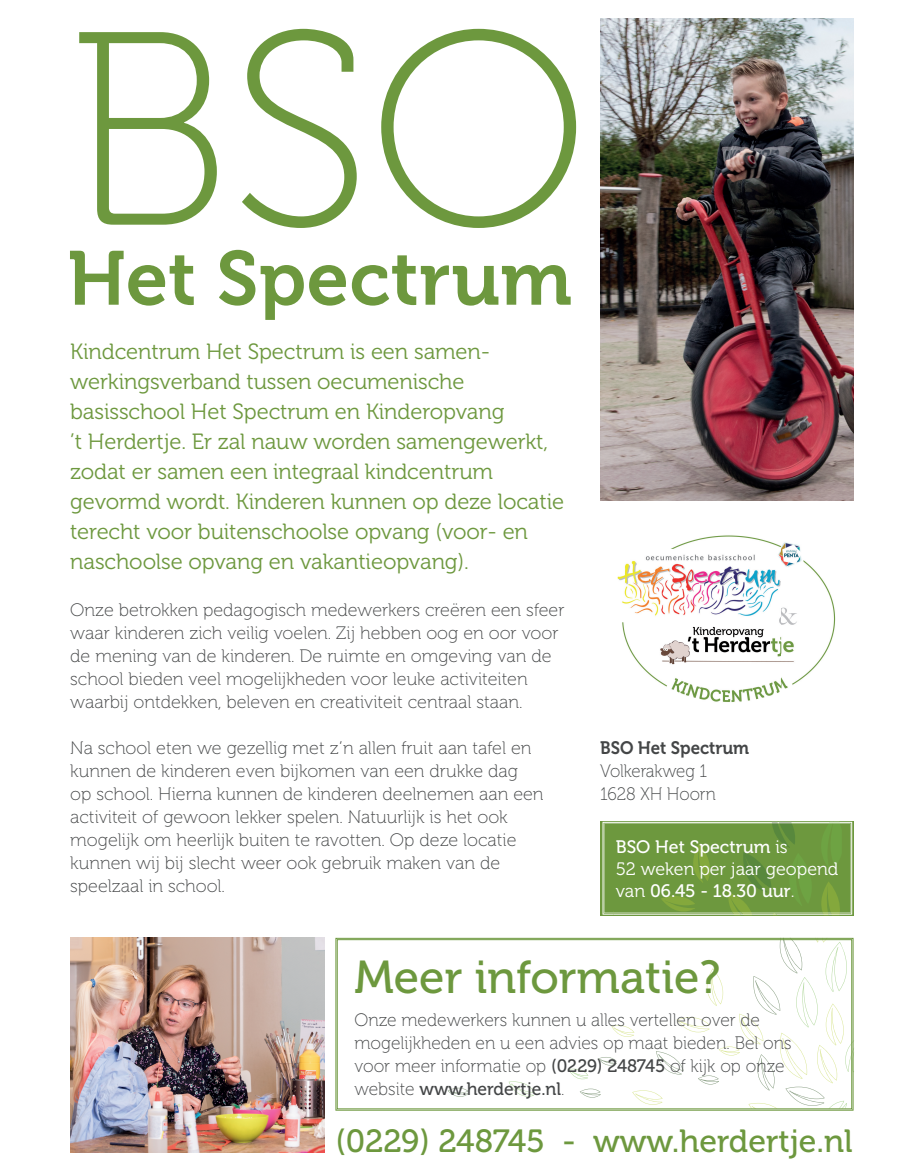
<style>
.page{position:relative;width:924px;height:1165px;background:#fff}
.page>*{position:absolute;margin:0;border:0;box-sizing:border-box;transform-origin:0 0}
.t1{font:275px "Museo 100";color:#6d983e}
.t2{font:76px "Museo 700";letter-spacing:.005em;color:#6d983e}
.t3{font:46px "Museo 500";color:#6d983e}
.t4{font:32px "Museo 500";color:#6d983e}
.t5{font:22px/30px "Museo 300";letter-spacing:-.005em;color:#6d983e}
.t6{font:18px/23px "Museo 100";color:#444647}
.t7{font:18px "Museo 500";color:#fff}
.t8{font:18px "Museo 500";color:#444647}
.t9{font:18px/23px "Museo 100";color:#444647;scale:.94 1}
.t10{font:18px "Museo 300";color:#fff}
.t11{font:18px "Museo 700";letter-spacing:-.005em;color:#444647;scale:.94 1}
.s1{font-family:"Museo 300"}
.s2{font-family:"Museo 500"}
.s3{font-family:"Museo 100"}
</style>
<div class="page">
<img style="left:600px;top:18px;width:253px;height:482px">
<img style="left:70px;top:937px;width:254px;height:215px">
<svg style="left:335px;top:937px;width:518px;height:174px"></svg>
<div style="left:337px;top:939px;width:514px;height:170px;border:1px solid #6d983e"></div>
<svg style="left:600px;top:821px;width:253px;height:94px"></svg>
<svg style="left:602px;top:822px;width:249px;height:93px;background:#729c44"></svg>
<img style="left:617px;top:535px;width:219px;height:167px">
<hr style="left:0;top:0;width:30px;height:1px;background:#000">
<hr style="left:893px;top:0;width:30px;height:1px;background:#000">
<hr style="left:0;top:1164px;width:30px;height:1px;background:#000">
<hr style="left:893px;top:1164px;width:30px;height:1px;background:#000">
<h1 class="t1" style="left:67px;top:-16px;width:521px">BSO</h1>
<h2 class="t2" style="left:67px;top:236px;width:506px">Het Spectrum</h2>
<p class="t5" style="left:70px;top:337px;width:495px">Kindcentrum Het Spectrum is een samen&shy;werkingsverband tussen oecumenische basisschool Het Spectrum en Kinderopvang<br>’t Herdertje. Er zal nauw worden samengewerkt, zodat er samen een integraal kindcentrum gevormd wordt. Kinderen kunnen op deze locatie terecht voor buitenschoolse opvang (voor- en naschoolse opvang en vakantieopvang).</p>
<p class="t6" style="left:70px;top:598px;width:495px">Onze betrokken pedagogisch medewerkers creëren een sfeer waar kinderen zich veilig voelen. Zij hebben oog en oor voor de mening van de kinderen. De ruimte en omgeving van de school bieden veel mogelijkheden voor leuke activiteiten waarbij ontdekken, beleven en creativiteit centraal staan.</p>
<p class="t6" style="left:70px;top:736px;width:474px">Na school eten we gezellig met z’n allen fruit aan tafel en kunnen de kinderen even bijkomen van een drukke dag op school. Hierna kunnen de kinderen deelnemen aan een activiteit of gewoon lekker spelen. Natuurlijk is het ook mogelijk om heerlijk buiten te ravotten. Op deze locatie kunnen wij bij slecht weer ook gebruik maken van de speelzaal in school.</p>
<p class="t11" style="left:600px;top:737px;width:160px">BSO Het Spectrum</p>
<p class="t9" style="left:600px;top:759px;width:124px">Volkerakweg 1<br>1628 XH Hoorn</p>
<p class="t7" style="left:615px;top:836px;width:173px">BSO Het Spectrum <span class="s1">is</span></p>
<p class="t10" style="left:615px;top:859px;width:224px">52 weken per jaar geopend</p>
<p class="t7" style="left:615px;top:880px;width:180px"><span class="s1">van</span> 06.45 - 18.30 uur<span class="s1">.</span></p>
<h3 class="t3" style="left:354px;top:952px;width:367px">Meer informatie?</h3>
<p class="t6" style="left:354px;top:1008px;width:438px">Onze medewerkers kunnen u alles vertellen over de mogelijkheden en u een advies op maat bieden. Bel ons voor meer informatie op <span class="s2">(0229) 248745</span> of kijk op onze</p>
<p class="t8" style="left:354px;top:1079px;width:211px"><span class="s3">website</span> www.herdertje.nl<span class="s3">.</span></p>
<h3 class="t4" style="left:335px;top:1123px;width:518px">(0229) 248745 - www.herdertje.nl</h3>
</div>
